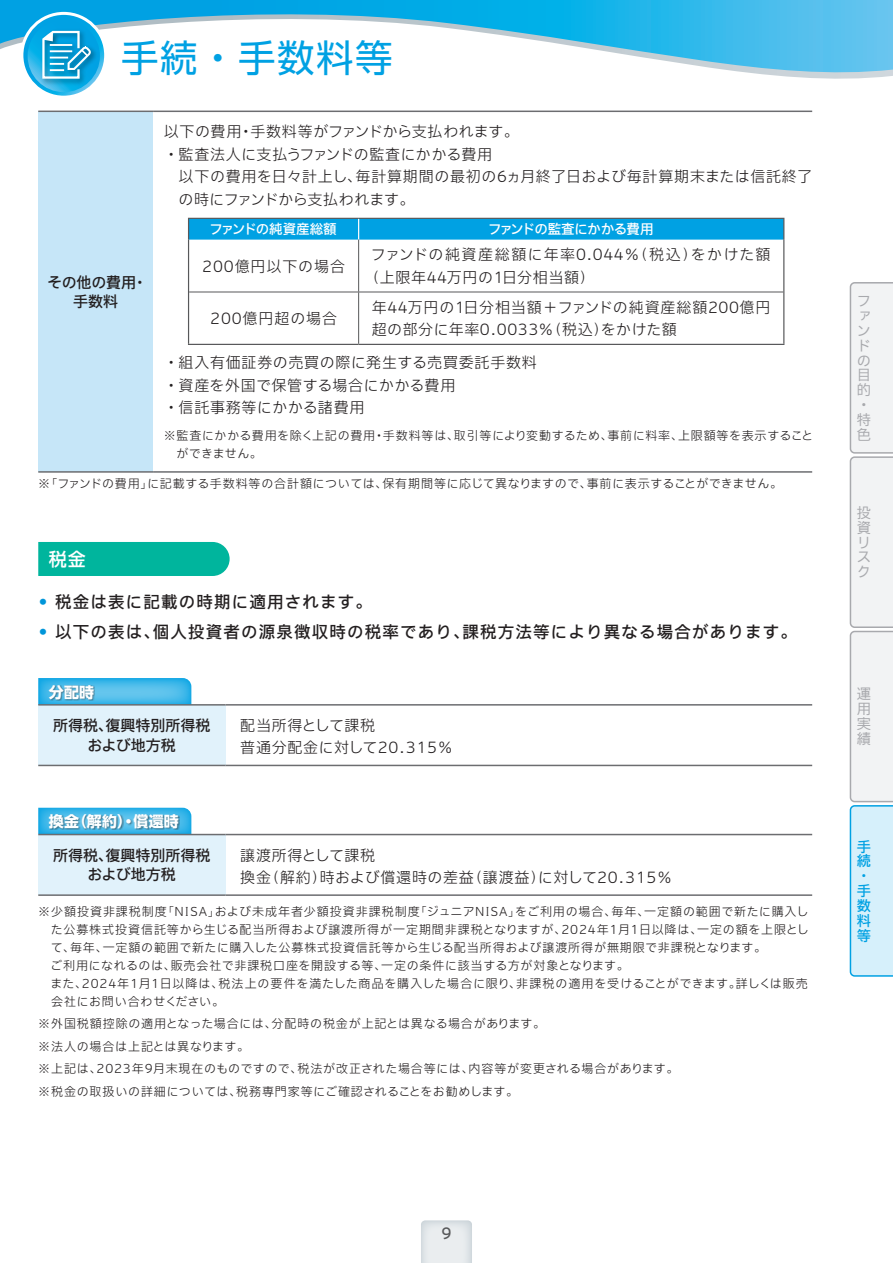
<style>
.page{position:relative;width:893px;height:1263px;background:#fff}
.page>*{position:absolute;margin:0;border:0;box-sizing:border-box;transform-origin:0 0}
.t1{font:37.5px "UD Shin Go Pro";letter-spacing:.04em;color:#00a1e3}
.t2{font:500 18px "UD Shin Go Pro";color:#fff}
.t3{font:500 16.5px "Iwa UCDA Goth Std";letter-spacing:.07em;color:#231f20}
.t4{font:300 15px/22.5px "Iwa UCDA Goth Std";letter-spacing:.04em;color:#231f20}
.t5{font:500 15px/19.5px "Iwa UCDA Goth Std";color:#231f20;text-align:center}
.t6{font:300 15px "Iwa UCDA Goth Std";letter-spacing:.06em;color:#231f20}
.t7{font:700 15px "UD Shin Go Pro";letter-spacing:.01em;color:#fff}
.t8{font:500 15px "Iwa UCDA Goth Std";color:#57585a}
.t9{font:100 14.25px/14.9px "Iwa UCDA Goth Std";color:#a8a9ad}
.t10{font:500 14.25px/14.9px "Iwa UCDA Goth Std";color:#00a1e3}
.t11{font:500 13.5px "Iwa UCDA Goth Std";letter-spacing:-.04em;color:#fff}
.t12{font:500 13.5px "Iwa UCDA Goth Std";letter-spacing:-.01em;color:#fff}
.t13{font:300 12px/18px "Iwa UCDA Goth Std";letter-spacing:.065em;color:#231f20}
.t14{font:300 12px "Iwa UCDA Goth Std";letter-spacing:.035em;color:#231f20}
.s1{color:#0095d9}
</style>
<div class="page">
<svg style="left:849px;top:282px;width:44px;height:695px"></svg>
<svg style="left:648px;top:58px;width:245px;height:21px"></svg>
<div style="left:20px;top:12px;width:87px;height:87px;border:6px solid #fff;border-radius:50%"></div>
<svg style="left:23px;top:15px;width:81px;height:81px"></svg>
<svg style="left:28px;top:20px;width:72px;height:72px"></svg>
<svg style="left:1px;top:0;width:892px;height:58px"></svg>
<img style="left:38px;top:27px;width:62px;height:60px">
<svg style="left:41px;top:30px;width:50px;height:50px;background:#44b0da"></svg>
<div style="left:38px;top:542px;width:192px;height:34px;background:#00b59d"></div>
<svg style="left:38px;top:678px;width:153px;height:26px;background:#42b8e9"></svg>
<div style="left:49px;top:685px;width:46px;height:15px;background:#231f20;opacity:.5"></div>
<svg style="left:38px;top:808px;width:153px;height:26px;background:#33b2e6"></svg>
<div style="left:49px;top:814px;width:131px;height:16px;background:#231f20;opacity:.5"></div>
<div style="left:38px;top:705px;width:187px;height:60px;background:#e1f2fb"></div>
<hr style="left:38px;top:704px;width:187px;height:2px;background:#6c6d70">
<hr style="left:225px;top:704px;width:587px;height:2px;background:#6c6d70">
<hr style="left:38px;top:765px;width:187px;height:1px;background:#6c6d70">
<hr style="left:225px;top:765px;width:587px;height:1px;background:#6c6d70">
<div style="left:38px;top:834px;width:187px;height:61px;background:#e1f2fb"></div>
<hr style="left:38px;top:834px;width:187px;height:1px;background:#6c6d70">
<hr style="left:225px;top:834px;width:587px;height:1px;background:#6c6d70">
<hr style="left:38px;top:894px;width:187px;height:2px;background:#6c6d70">
<hr style="left:225px;top:894px;width:587px;height:2px;background:#6c6d70">
<div style="left:38px;top:111px;width:115px;height:361px;background:#c6e6f8"></div>
<hr style="left:38px;top:111px;width:115px;height:1px;background:#6c6d70">
<hr style="left:153px;top:111px;width:659px;height:1px;background:#6c6d70">
<hr style="left:38px;top:471px;width:115px;height:2px;background:#6c6d70">
<hr style="left:153px;top:471px;width:659px;height:2px;background:#6c6d70">
<hr style="left:188px;top:240px;width:1px;height:52px;background:#57585a">
<hr style="left:783px;top:240px;width:1px;height:52px;background:#57585a">
<hr style="left:188px;top:292px;width:1px;height:52px;background:#57585a">
<hr style="left:783px;top:292px;width:1px;height:52px;background:#57585a">
<hr style="left:188px;top:344px;width:171px;height:1px;background:#57585a">
<hr style="left:359px;top:344px;width:425px;height:1px;background:#57585a">
<svg style="left:188px;top:218px;width:596px;height:22px;background:#099fdd"></svg>
<hr style="left:358px;top:240px;width:1px;height:52px;background:#57585a">
<hr style="left:358px;top:292px;width:1px;height:52px;background:#57585a">
<hr style="left:189px;top:292px;width:170px;height:1px;background:#57585a">
<hr style="left:359px;top:292px;width:424px;height:1px;background:#57585a">
<svg style="left:421px;top:1220px;width:51px;height:43px;background:#e4e8eb"></svg>
<svg style="left:0;top:0;width:1px;height:49px"></svg>
<h1 class="t1" style="left:121px;top:28px;width:273px">手続・手数料等</h1>
<p class="t4" style="left:164px;top:119px;width:357px">以下の費用・手数料等がファンドから支払われます。・監査法人に支払うファンドの監査にかかる費用</p>
<p class="t4" style="left:178px;top:164px;width:635px">以下の費用を日々計上し、毎計算期間の最初の6ヵ月終了日および毎計算期末または信託終了の時にファンドから支払われます。</p>
<p class="t12" style="left:210px;top:219px;width:129px">ファンドの純資産総額</p>
<p class="t11" style="left:488px;top:219px;width:167px">ファンドの監査にかかる費用</p>
<p class="t6" style="left:202px;top:255px;width:144px">200億円以下の場合</p>
<p class="t4" style="left:364px;top:242px;width:408px;text-indent:6px">ファンドの純資産総額に年率0.044％（税込）をかけた額（上限年44万円の1日分相当額）</p>
<p class="t6" style="left:210px;top:308px;width:128px">200億円超の場合</p>
<p class="t4" style="left:372px;top:295px;width:400px">年44万円の1日分相当額＋ファンドの純資産総額200億円超の部分に年率0.0033％（税込）をかけた額</p>
<p class="t4" style="left:164px;top:350px;width:375px">・組入有価証券の売買の際に発生する売買委託手数料・資産を外国で保管する場合にかかる費用<br>・信託事務等にかかる諸費用</p>
<p class="t13" style="left:177px;top:425px;width:638px;text-indent:-13px">※監査にかかる費用を除く上記の費用・手数料等は、取引等により変動するため、事前に料率、上限額等を表示することができません。</p>
<p class="t14" style="left:38px;top:475px;width:745px">※「ファンドの費用」に記載する手数料等の合計額については、保有期間等に応じて異なりますので、事前に表示することができません。</p>
<p class="t5" style="left:47px;top:271px;width:102px">その他の費用・手数料</p>
<h2 class="t2" style="left:49px;top:544px;width:38px">税金</h2>
<h3 class="t3" style="left:38px;top:589px;width:335px"><span class="s1">•</span> 税金は表に記載の時期に適用されます。</h3>
<h3 class="t3" style="left:38px;top:619px;width:760px"><span class="s1">•</span> 以下の表は、個人投資者の源泉徴収時の税率であり、課税方法等により異なる場合があります。</h3>
<p class="t7" style="left:49px;top:680px;width:47px">分配時</p>
<p class="t5" style="left:53px;top:715px;width:159px">所得税、復興特別所得税および地方税</p>
<p class="t4" style="left:240px;top:713px;width:214px">配当所得として課税<br>普通分配金に対して20.315％</p>
<p class="t7" style="left:49px;top:809px;width:131px">換金（解約）・償還時</p>
<p class="t5" style="left:53px;top:844px;width:159px">所得税、復興特別所得税および地方税</p>
<p class="t4" style="left:240px;top:843px;width:433px">譲渡所得として課税<br>換金（解約）時および償還時の差益（譲渡益）に対して20.315％</p>
<p class="t13" style="left:50px;top:901px;width:760px;text-indent:-12px">※少額投資非課税制度「NISA」および未成年者少額投資非課税制度「ジュニアNISA」をご利用の場合、毎年、一定額の範囲で新たに購入した公募株式投資信託等から生じる配当所得および譲渡所得が一定期間非課税となりますが、2024年1月1日以降は、一定の額を上限として、毎年、一定額の範囲で新たに購入した公募株式投資信託等から生じる配当所得および譲渡所得が無期限で非課税となります。<br>ご利用になれるのは、販売会社で非課税口座を開設する等、一定の条件に該当する方が対象となります。<br>また、2024年1月1日以降は、税法上の要件を満たした商品を購入した場合に限り、非課税の適用を受けることができます。詳しくは販売会社にお問い合わせください。</p>
<p class="t13" style="left:38px;top:1011px;width:642px;line-height:22.5px">※外国税額控除の適用となった場合には、分配時の税金が上記とは異なる場合があります。<br>※法人の場合は上記とは異なります。<br>※上記は、2023年9月末現在のものですので、税法が改正された場合等には、内容等が変更される場合があります。※税金の取扱いの詳細については、税務専門家等にご確認されることをお勧めします。</p>
<p class="t9" style="left:857px;top:292px;width:15px">ファンドの目的・特色</p>
<p class="t9" style="left:857px;top:504px;width:15px">投資リスク</p>
<p class="t9" style="left:857px;top:686px;width:15px;text-align:justify">運用実績</p>
<p class="t10" style="left:857px;top:838px;width:15px">手続・手数料等</p>
<p class="t8" style="left:441px;top:1222px;width:12px">9</p>
</div>
